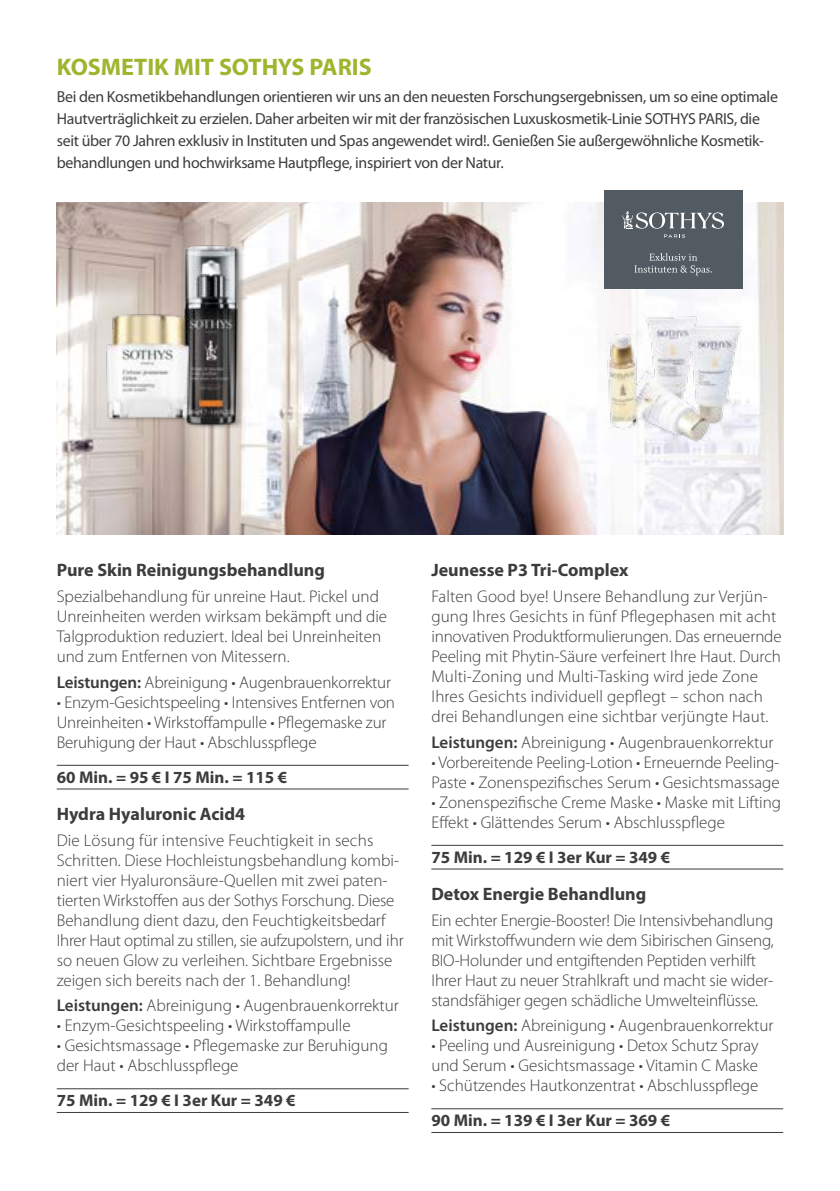
<style>
.page{position:relative;width:840px;height:1191px;background:#fff}
.page>*{position:absolute;margin:0;border:0;box-sizing:border-box;transform-origin:0 0}
.t1{font:700 24px "Myriad Pro";color:#a0b42e}
.t2{font:700 18px "Myriad Pro";color:#3c3c3b}
.t3{font:300 17px/20px "Myriad Pro";color:#3c3c3b}
.t4{font:700 17px "Myriad Pro";color:#3c3c3b}
.t5{font:16px/22px "Myriad Pro";letter-spacing:-.02em;color:#3c3c3b}
.s1{font-weight:600}
</style>
<div class="page">
<img style="left:57px;top:202px;width:725px;height:332px">
<img style="left:100px;top:238px;width:144px;height:190px">
<div style="left:603px;top:190px;width:139px;height:98px;background:#525b61"></div>
<svg style="left:622px;top:211px;width:101px;height:27px"></svg>
<svg style="left:634px;top:253px;width:77px;height:22px"></svg>
<img style="left:604px;top:309px;width:137px;height:140px">
<hr style="left:57px;top:765px;width:351px;height:1px;background:#3c3c3b">
<hr style="left:57px;top:788px;width:351px;height:1px;background:#3c3c3b">
<hr style="left:57px;top:1088px;width:351px;height:1px;background:#3c3c3b">
<hr style="left:57px;top:1112px;width:351px;height:1px;background:#3c3c3b">
<hr style="left:431px;top:845px;width:351px;height:1px;background:#3c3c3b">
<hr style="left:431px;top:868px;width:351px;height:1px;background:#3c3c3b">
<hr style="left:431px;top:1108px;width:351px;height:1px;background:#3c3c3b">
<hr style="left:431px;top:1132px;width:351px;height:1px;background:#3c3c3b">
<h1 class="t1" style="left:57px;top:51px;width:316px">KOSMETIK MIT SOTHYS PARIS</h1>
<p class="t5" style="left:57px;top:86px;width:722px">Bei den Kosmetikbehandlungen orientieren wir uns an den neuesten Forschungsergebnissen, um so eine optimale Hautverträglichkeit zu erzielen. Daher arbeiten wir mit der französischen Luxuskosmetik-Linie SOTHYS PARIS, die seit über 70 Jahren exklusiv in Instituten und Spas angewendet wird!. Genießen Sie außergewöhnliche Kosmetik&shy;behandlungen und hochwirksame Hautpflege, inspiriert von der Natur.</p>
<p class="t2" style="left:57px;top:558px;width:269px">Pure Skin Reinigungsbehandlung</p>
<p class="t3" style="left:57px;top:586px;width:332px">Spezialbehandlung für unreine Haut. Pickel und Unreinheiten werden wirksam bekämpft und die Talgproduktion reduziert. Ideal bei Unreinheiten und zum Entfernen von Mitessern.</p>
<p class="t3" style="left:57px;top:672px;width:336px"><span class="s1">Leistungen:</span> Abreinigung • Augenbrauenkorrektur</p>
<p class="t3" style="left:57px;top:692px;width:339px">• Enzym-Gesichtspeeling • Intensives Entfernen von<br>Unreinheiten • Wirkstoffampulle • Pflegemaske zur<br>Beruhigung der Haut • Abschlusspflege</p>
<p class="t4" style="left:57px;top:766px;width:232px">60 Min. = 95 € I 75 Min. = 115 €</p>
<p class="t2" style="left:57px;top:802px;width:190px">Hydra Hyaluronic Acid4</p>
<p class="t3" style="left:57px;top:830px;width:348px">Die Lösung für intensive Feuchtigkeit in sechs Schritten. Diese Hochleistungsbehandlung kombi&shy;niert vier Hyaluronsäure-Quellen mit zwei paten&shy;tierten Wirkstoffen aus der Sothys Forschung. Diese Behandlung dient dazu, den Feuchtigkeitsbedarf Ihrer Haut optimal zu stillen, sie aufzupolstern, und ihr so neuen Glow zu verleihen. Sichtbare Ergebnisse zeigen sich bereits nach der 1. Behandlung!</p>
<p class="t3" style="left:57px;top:995px;width:343px"><span class="s1">Leistungen:</span> Abreinigung • Augenbrauenkorrektur</p>
<p class="t3" style="left:57px;top:1015px;width:295px">• Enzym-Gesichtspeeling • Wirkstoffampulle</p>
<p class="t3" style="left:57px;top:1035px;width:332px">• Gesichtsmassage • Pflegemaske zur Beruhigung der Haut • Abschlusspflege</p>
<p class="t4" style="left:57px;top:1089px;width:240px">75 Min. = 129 € I 3er Kur = 349 €</p>
<p class="t2" style="left:431px;top:558px;width:198px">Jeunesse P3 Tri-Complex</p>
<p class="t3" style="left:431px;top:586px;width:351px">Falten Good bye! Unsere Behandlung zur Verjün&shy;gung Ihres Gesichts in fünf Pflegephasen mit acht innovativen Produktformulierungen. Das erneuernde Peeling mit Phytin-Säure verfeinert Ihre Haut. Durch Multi-Zoning und Multi-Tasking wird jede Zone Ihres Gesichts individuell gepflegt – schon nach drei Behandlungen eine sichtbar verjüngte Haut.</p>
<p class="t3" style="left:431px;top:732px;width:343px"><span class="s1">Leistungen:</span> Abreinigung • Augenbrauenkorrektur</p>
<p class="t3" style="left:431px;top:752px;width:349px">• Vorbereitende Peeling-Lotion • Erneuernde Peeling-<br>Paste • Zonenspezifisches Serum • Gesichtsmassage</p>
<p class="t3" style="left:431px;top:792px;width:351px">• Zonenspezifische Creme Maske • Maske mit Lifting<br>Effekt • Glättendes Serum • Abschlusspflege</p>
<p class="t4" style="left:431px;top:846px;width:240px">75 Min. = 129 € I 3er Kur = 349 €</p>
<p class="t2" style="left:431px;top:882px;width:216px">Detox Energie Behandlung</p>
<p class="t3" style="left:431px;top:910px;width:344px">Ein echter Energie-Booster! Die Intensivbehandlung mit Wirkstoffwundern wie dem Sibirischen Ginseng, BIO-Holunder und entgiftenden Peptiden verhilft Ihrer Haut zu neuer Strahlkraft und macht sie wider&shy;standsfähiger gegen schädliche Umwelteinflüsse.</p>
<p class="t3" style="left:431px;top:1015px;width:343px"><span class="s1">Leistungen:</span> Abreinigung • Augenbrauenkorrektur</p>
<p class="t3" style="left:431px;top:1035px;width:328px">• Peeling und Ausreinigung • Detox Schutz Spray und Serum • Gesichtsmassage • Vitamin C Maske</p>
<p class="t3" style="left:431px;top:1075px;width:328px">• Schützendes Hautkonzentrat • Abschlusspflege</p>
<p class="t4" style="left:431px;top:1109px;width:240px">90 Min. = 139 € I 3er Kur = 369 €</p>
</div>
